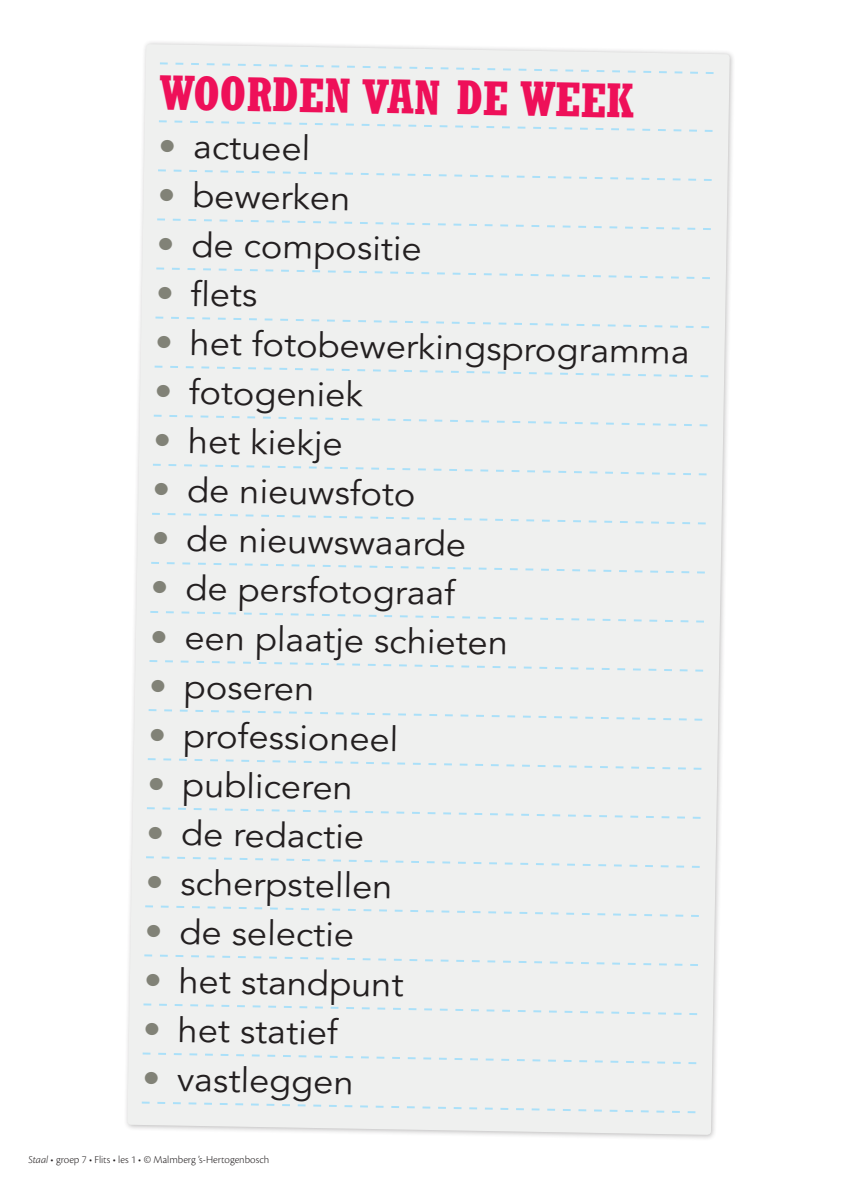
<style>
.page{position:relative;width:842px;height:1191px;background:#fff}
.page>*{position:absolute;margin:0;border:0;box-sizing:border-box;transform-origin:0 0}
.t1{font:700 condensed 48.1px "Rockwell Std";color:#ee1059}
.t2{font:34.3px "Avenir LT Std";color:#231f20;scale:1.05 1}
.t3{font:300 11px "Cronos Pro";color:#231f20}
.s1{color:#818277}
.s2{font-style:italic}
</style>
<div class="page">
<div style="left:123px;top:40px;width:613px;height:1101px;background:#231f20;opacity:.3"></div>
<div style="left:127px;top:44px;width:603px;height:1090px;background:#eff0ef"></div>
<svg style="left:158px;top:61px;width:557px;height:14px"></svg>
<svg style="left:157px;top:119px;width:557px;height:14px"></svg>
<svg style="left:156px;top:168px;width:558px;height:14px"></svg>
<svg style="left:155px;top:217px;width:558px;height:14px"></svg>
<svg style="left:154px;top:266px;width:558px;height:14px"></svg>
<svg style="left:153px;top:315px;width:558px;height:14px"></svg>
<svg style="left:153px;top:364px;width:557px;height:14px"></svg>
<svg style="left:152px;top:414px;width:557px;height:13px"></svg>
<svg style="left:151px;top:463px;width:557px;height:13px"></svg>
<svg style="left:150px;top:512px;width:558px;height:13px"></svg>
<svg style="left:149px;top:561px;width:558px;height:13px"></svg>
<svg style="left:148px;top:610px;width:558px;height:13px"></svg>
<svg style="left:147px;top:659px;width:558px;height:13px"></svg>
<svg style="left:147px;top:708px;width:557px;height:13px"></svg>
<svg style="left:146px;top:757px;width:557px;height:14px"></svg>
<svg style="left:145px;top:806px;width:557px;height:14px"></svg>
<svg style="left:144px;top:855px;width:558px;height:14px"></svg>
<svg style="left:143px;top:904px;width:558px;height:14px"></svg>
<svg style="left:142px;top:953px;width:558px;height:14px"></svg>
<svg style="left:141px;top:1002px;width:558px;height:14px"></svg>
<svg style="left:141px;top:1051px;width:557px;height:14px"></svg>
<svg style="left:140px;top:1100px;width:557px;height:14px"></svg>
<h1 class="t1" style="left:160px;top:64px;width:476px;rotate:1deg">WOORDEN VAN DE WEEK</h1>
<p class="t2" style="left:159px;top:126px;width:146px;rotate:1deg"><span class="s1">•</span> actueel</p>
<p class="t2" style="left:158px;top:175px;width:185px;rotate:1deg"><span class="s1">•</span> bewerken</p>
<p class="t2" style="left:157px;top:224px;width:254px;rotate:1deg"><span class="s1">•</span> de compositie</p>
<p class="t2" style="left:156px;top:273px;width:98px;rotate:1deg"><span class="s1">•</span> flets</p>
<p class="t2" style="left:155px;top:322px;width:511px;rotate:1deg"><span class="s1">•</span> het fotobewerkingsprogramma</p>
<p class="t2" style="left:155px;top:371px;width:200px;rotate:1deg"><span class="s1">•</span> fotogeniek</p>
<p class="t2" style="left:154px;top:421px;width:182px;rotate:1deg"><span class="s1">•</span> het kiekje</p>
<p class="t2" style="left:153px;top:470px;width:252px;rotate:1deg"><span class="s1">•</span> de nieuwsfoto</p>
<p class="t2" style="left:152px;top:519px;width:301px;rotate:1deg"><span class="s1">•</span> de nieuwswaarde</p>
<p class="t2" style="left:151px;top:568px;width:291px;rotate:1deg"><span class="s1">•</span> de persfotograaf</p>
<p class="t2" style="left:150px;top:617px;width:343px;rotate:1deg"><span class="s1">•</span> een plaatje schieten</p>
<p class="t2" style="left:149px;top:666px;width:159px;rotate:1deg"><span class="s1">•</span> poseren</p>
<p class="t2" style="left:149px;top:715px;width:240px;rotate:1deg"><span class="s1">•</span> professioneel</p>
<p class="t2" style="left:148px;top:764px;width:197px;rotate:1deg"><span class="s1">•</span> publiceren</p>
<p class="t2" style="left:147px;top:813px;width:209px;rotate:1deg"><span class="s1">•</span> de redactie</p>
<p class="t2" style="left:146px;top:862px;width:237px;rotate:1deg"><span class="s1">•</span> scherpstellen</p>
<p class="t2" style="left:145px;top:911px;width:201px;rotate:1deg"><span class="s1">•</span> de selectie</p>
<p class="t2" style="left:144px;top:960px;width:249px;rotate:1deg"><span class="s1">•</span> het standpunt</p>
<p class="t2" style="left:143px;top:1009px;width:187px;rotate:1deg"><span class="s1">•</span> het statief</p>
<p class="t2" style="left:143px;top:1058px;width:203px;rotate:1deg"><span class="s1">•</span> vastleggen</p>
<p class="t3" style="left:28px;top:1152px;width:243px"><span class="s2">Staal</span> • groep 7 • Flits • les 1 • © Malmberg ’s-Hertogenbosch</p>
</div>
